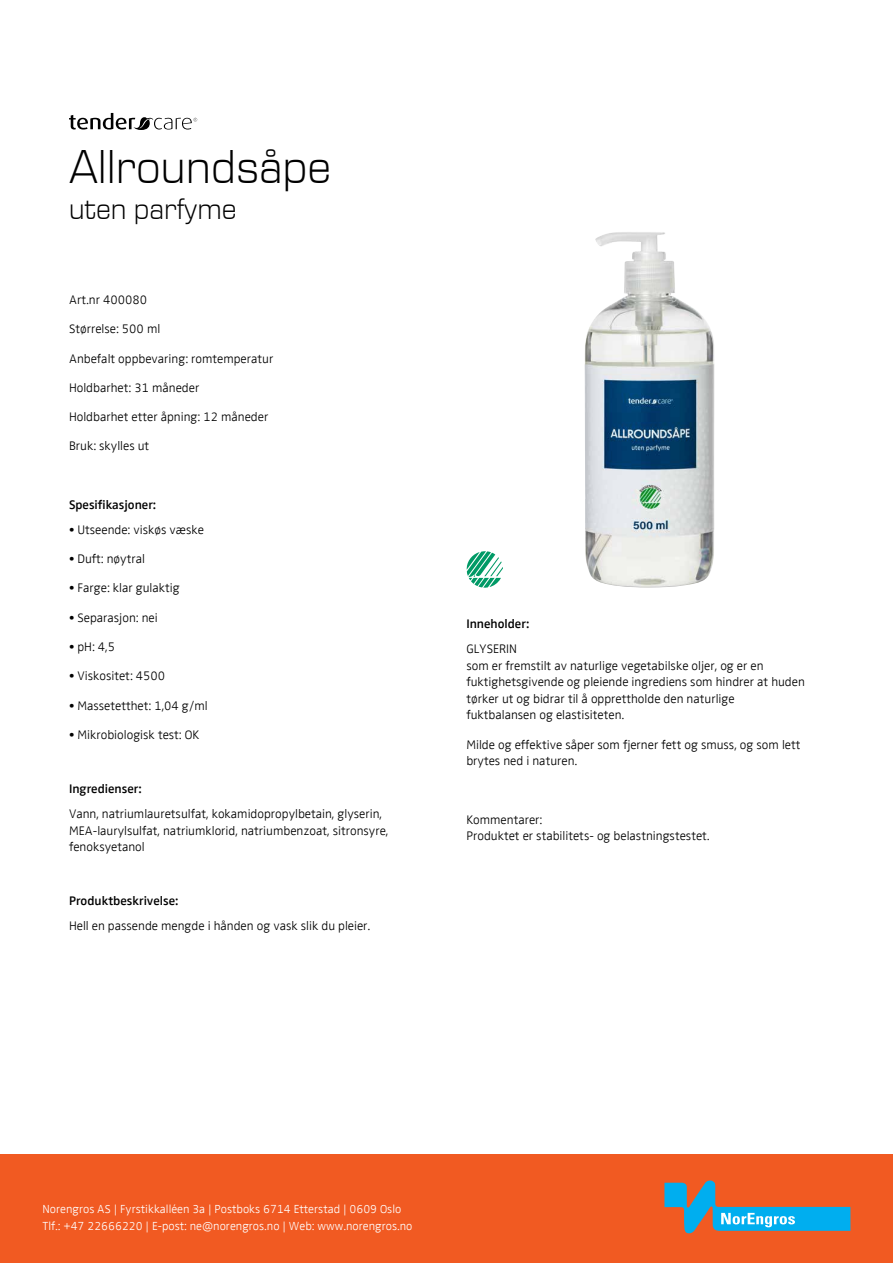
<style>
.page{position:relative;width:893px;height:1263px;background:#fff}
.page>*{position:absolute;margin:0;border:0;box-sizing:border-box;transform-origin:0 0}
.t1{font:300 48px "Eurostile Next LT Pro";color:#000}
.t2{font:300 30px "Eurostile Next LT Pro";color:#000}
.t3{font:300 12.75px/16.5px "Zwo";color:#000}
.t4{font:600 12.75px "Zwo";color:#000}
.t5{font:300 12px/16.5px "Zwo";color:#fff}
</style>
<div class="page">
<div style="left:0;top:1154px;width:893px;height:109px;background:#f15a22"></div>
<svg style="left:664px;top:1180px;width:186px;height:53px"></svg>
<svg style="left:69px;top:113px;width:128px;height:17px"></svg>
<img style="left:585px;top:232px;width:130px;height:355px">
<svg style="left:466px;top:551px;width:37px;height:37px"></svg>
<h1 class="t1" style="left:69px;top:141px;width:264px">Allroundsåpe</h1>
<h2 class="t2" style="left:69px;top:192px;width:169px">uten parfyme</h2>
<p class="t3" style="left:69px;top:291px;width:80px">Art.nr 400080</p>
<p class="t3" style="left:69px;top:321px;width:93px">Størrelse: 500 ml</p>
<p class="t3" style="left:69px;top:350px;width:206px">Anbefalt oppbevaring: romtemperatur</p>
<p class="t3" style="left:69px;top:379px;width:132px">Holdbarhet: 31 måneder</p>
<p class="t3" style="left:69px;top:409px;width:201px">Holdbarhet etter åpning: 12 måneder</p>
<p class="t3" style="left:69px;top:438px;width:82px">Bruk: skylles ut</p>
<p class="t4" style="left:69px;top:497px;width:89px">Spesifikasjoner:</p>
<p class="t3" style="left:69px;top:521px;width:136px">• Utseende: viskøs væske</p>
<p class="t3" style="left:69px;top:551px;width:77px">• Duft: nøytral</p>
<p class="t3" style="left:69px;top:580px;width:112px">• Farge: klar gulaktig</p>
<p class="t3" style="left:69px;top:609px;width:90px">• Separasjon: nei</p>
<p class="t3" style="left:69px;top:638px;width:48px">• pH: 4,5</p>
<p class="t3" style="left:69px;top:668px;width:98px">• Viskositet: 4500</p>
<p class="t3" style="left:69px;top:697px;width:140px">• Massetetthet: 1,04 g/ml</p>
<p class="t3" style="left:69px;top:726px;width:132px">• Mikrobiologisk test: OK</p>
<p class="t4" style="left:69px;top:781px;width:74px">Ingredienser:</p>
<p class="t3" style="left:69px;top:805px;width:321px">Vann, natriumlauretsulfat, kokamidopropylbetain, glyserin,<br>MEA-laurylsulfat, natriumklorid, natriumbenzoat, sitronsyre, fenoksyetanol</p>
<p class="t4" style="left:69px;top:894px;width:111px">Produktbeskrivelse:</p>
<p class="t3" style="left:69px;top:918px;width:303px">Hell en passende mengde i hånden og vask slik du pleier.</p>
<p class="t4" style="left:466px;top:617px;width:64px">Inneholder:</p>
<p class="t3" style="left:466px;top:641px;width:340px">GLYSERIN<br>som er fremstilt av naturlige vegetabilske oljer, og er en fuktighetsgivende og pleiende ingrediens som hindrer at huden tørker ut og bidrar til å opprettholde den naturlige fuktbalansen og elastisiteten.</p>
<p class="t3" style="left:466px;top:736px;width:336px">Milde og effektive såper som fjerner fett og smuss, og som lett brytes ned i naturen.</p>
<p class="t3" style="left:466px;top:811px;width:245px">Kommentarer:<br>Produktet er stabilitets- og belastningstestet.</p>
<p class="t5" style="left:43px;top:1201px;width:371px">Norengros AS | Fyrstikkalléen 3a | Postboks 6714 Etterstad | 0609 Oslo<br>Tlf.: +47 22666220 | E-post: ne@norengros.no | Web: www.norengros.no</p>
</div>
